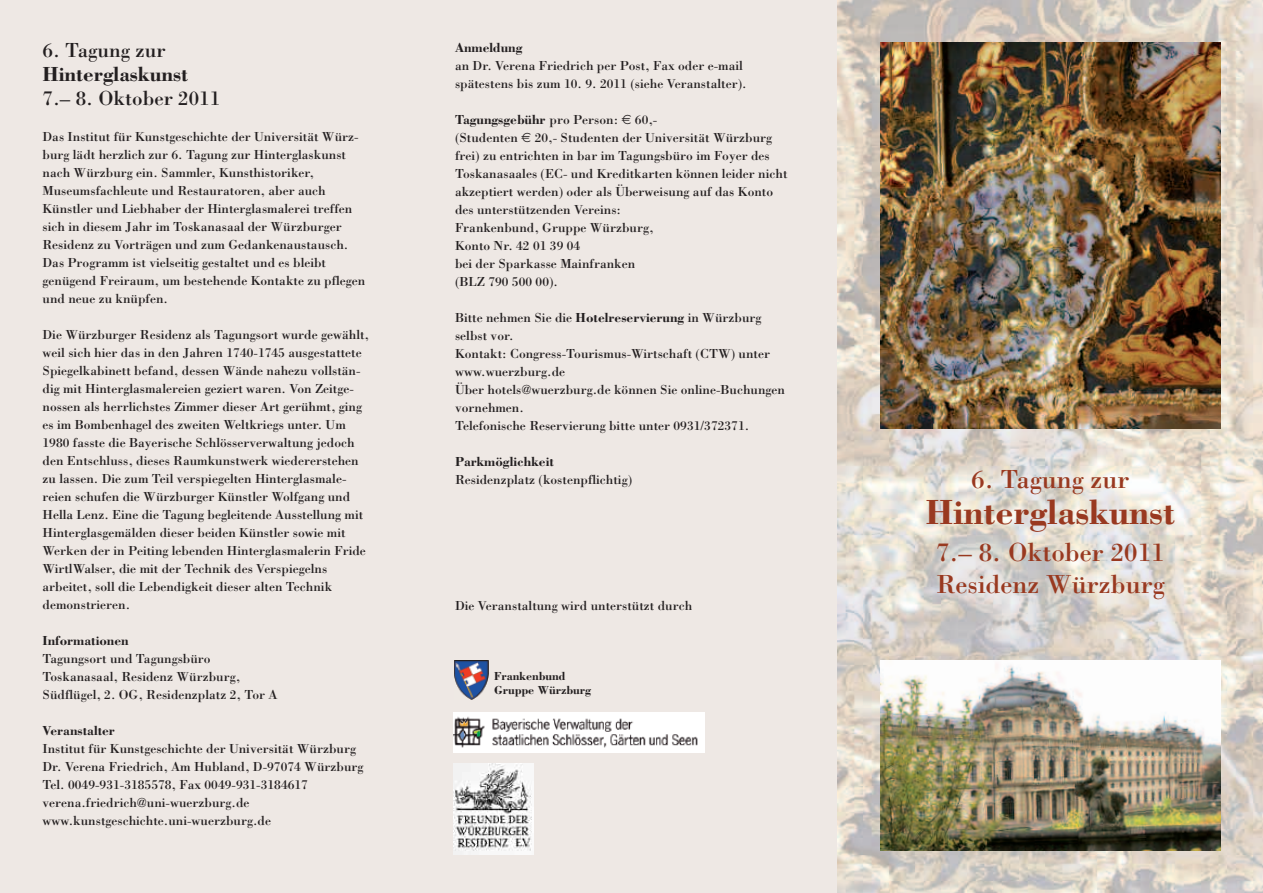
<style>
.page{position:relative;width:1263px;height:893px;background:#fff}
.page>*{position:absolute;margin:0;border:0;box-sizing:border-box;transform-origin:0 0}
.t1{font:700 36px "Bodoni";color:#993920}
.t2{font:27px/32.4px "Bodoni";color:#993920}
.t3{font:21px "Bodoni";color:#231f20}
.t4{font:700 21px "Bodoni";color:#231f20}
.t5{font:13.5px/18px "Bodoni";color:#231f20}
.t6{font:700 13.5px "Bodoni";color:#231f20}
.t7{font:700 12px/14.4px "Bodoni";color:#231f20}
.s1{font-weight:700}
</style>
<div class="page">
<div style="left:0;top:0;width:838px;height:893px;background:#eee8e4"></div>
<img style="left:838px;top:0;width:425px;height:893px">
<img style="left:880px;top:43px;width:340px;height:385px">
<img style="left:880px;top:660px;width:340px;height:190px">
<img style="left:454px;top:660px;width:34px;height:40px">
<img style="left:453px;top:712px;width:251px;height:41px">
<svg style="left:453px;top:763px;width:80px;height:92px"></svg>
<img style="left:453px;top:764px;width:80px;height:90px">
<h3 class="t3" style="left:43px;top:37px;width:125px">6. Tagung zur</h3>
<h3 class="t4" style="left:43px;top:61px;width:147px">Hinterglaskunst</h3>
<h3 class="t3" style="left:43px;top:85px;width:179px">7.– 8. Oktober 2011</h3>
<p class="t5" style="left:43px;top:127px;width:324px">Das Institut für Kunstgeschichte der Universität Würz&shy;burg lädt herzlich zur 6. Tagung zur Hinterglaskunst nach Würzburg ein. Sammler, Kunsthistoriker, Museumsfachleute und Restauratoren, aber auch Künstler und Liebhaber der Hinterglasmalerei treffen sich in diesem Jahr im Toskanasaal der Würzburger Residenz zu Vorträgen und zum Gedankenaustausch.<br>Das Programm ist vielseitig gestaltet und es bleibt genügend Freiraum, um bestehende Kontakte zu pflegen und neue zu knüpfen.</p>
<p class="t5" style="left:43px;top:325px;width:328px">Die Würzburger Residenz als Tagungsort wurde gewählt, weil sich hier das in den Jahren 1740-1745 ausgestattete Spiegelkabinett befand, dessen Wände nahezu vollstän&shy;dig mit Hinterglasmalereien geziert waren. Von Zeitge&shy;nossen als herrlichstes Zimmer dieser Art gerühmt, ging es im Bombenhagel des zweiten Weltkriegs unter. Um 1980 fasste die Bayerische Schlösserverwaltung jedoch den Entschluss, dieses Raumkunstwerk wiedererstehen zu lassen. Die zum Teil verspiegelten Hinterglasmale&shy;reien schufen die Würzburger Künstler Wolfgang und Hella Lenz. Eine die Tagung begleitende Ausstellung mit Hinterglasgemälden dieser beiden Künstler sowie mit Werken der in Peiting lebenden Hinterglasmalerin Fride WirtlWalser, die mit der Technik des Verspiegelns arbeitet, soll die Lebendigkeit dieser alten Technik demonstrieren.</p>
<p class="t6" style="left:43px;top:632px;width:88px">Informationen</p>
<p class="t5" style="left:43px;top:649px;width:237px">Tagungsort und Tagungsbüro<br>Toskanasaal, Residenz Würzburg,<br>Südflügel, 2. OG, Residenzplatz 2, Tor A</p>
<p class="t6" style="left:43px;top:722px;width:74px">Veranstalter</p>
<p class="t5" style="left:43px;top:739px;width:322px">Institut für Kunstgeschichte der Universität Würzburg Dr. Verena Friedrich, Am Hubland, D-97074 Würzburg Tel. 0049-931-3185578, Fax 0049-931-3184617 verena.friedrich@uni-wuerzburg.de www.kunstgeschichte.uni-wuerzburg.de</p>
<p class="t6" style="left:455px;top:39px;width:69px">Anmeldung</p>
<p class="t5" style="left:455px;top:56px;width:293px">an Dr. Verena Friedrich per Post, Fax oder e-mail spätestens bis zum 10. 9. 2011 (siehe Veranstalter).</p>
<p class="t5" style="left:455px;top:110px;width:334px"><span class="s1">Tagungsgebühr</span> pro Person: 60,-<br>(Studenten 20,- Studenten der Universität Würzburg frei) zu entrichten in bar im Tagungsbüro im Foyer des Toskanasaales (EC- und Kreditkarten können leider nicht akzeptiert werden) oder als Überweisung auf das Konto des unterstützenden Vereins:<br>Frankenbund, Gruppe Würzburg,<br>Konto Nr. 42 01 39 04<br>bei der Sparkasse Mainfranken<br>(BLZ 790 500 00).</p>
<p class="t5" style="left:455px;top:308px;width:331px">Bitte nehmen Sie die <span class="s1">Hotelreservierung</span> in Würzburg selbst vor.<br>Kontakt: Congress-Tourismus-Wirtschaft (CTW) unter www.wuerzburg.de<br>Über hotels@wuerzburg.de können Sie online-Buchungen vornehmen.<br>Telefonische Reservierung bitte unter 0931/372371.</p>
<p class="t6" style="left:455px;top:453px;width:100px">Parkmöglichkeit</p>
<p class="t5" style="left:455px;top:470px;width:179px">Residenzplatz (kostenpflichtig)</p>
<p class="t5" style="left:455px;top:596px;width:239px">Die Veranstaltung wird unterstützt durch</p>
<p class="t7" style="left:494px;top:669px;width:98px">Frankenbund<br>Gruppe Würzburg</p>
<h2 class="t2" style="left:971px;top:462px;width:160px">6. Tagung zur</h2>
<h1 class="t1" style="left:925px;top:490px;width:251px">Hinterglaskunst</h1>
<h2 class="t2" style="left:936px;top:535px;width:230px">7.– 8. Oktober 2011<br>Residenz Würzburg</h2>
</div>
